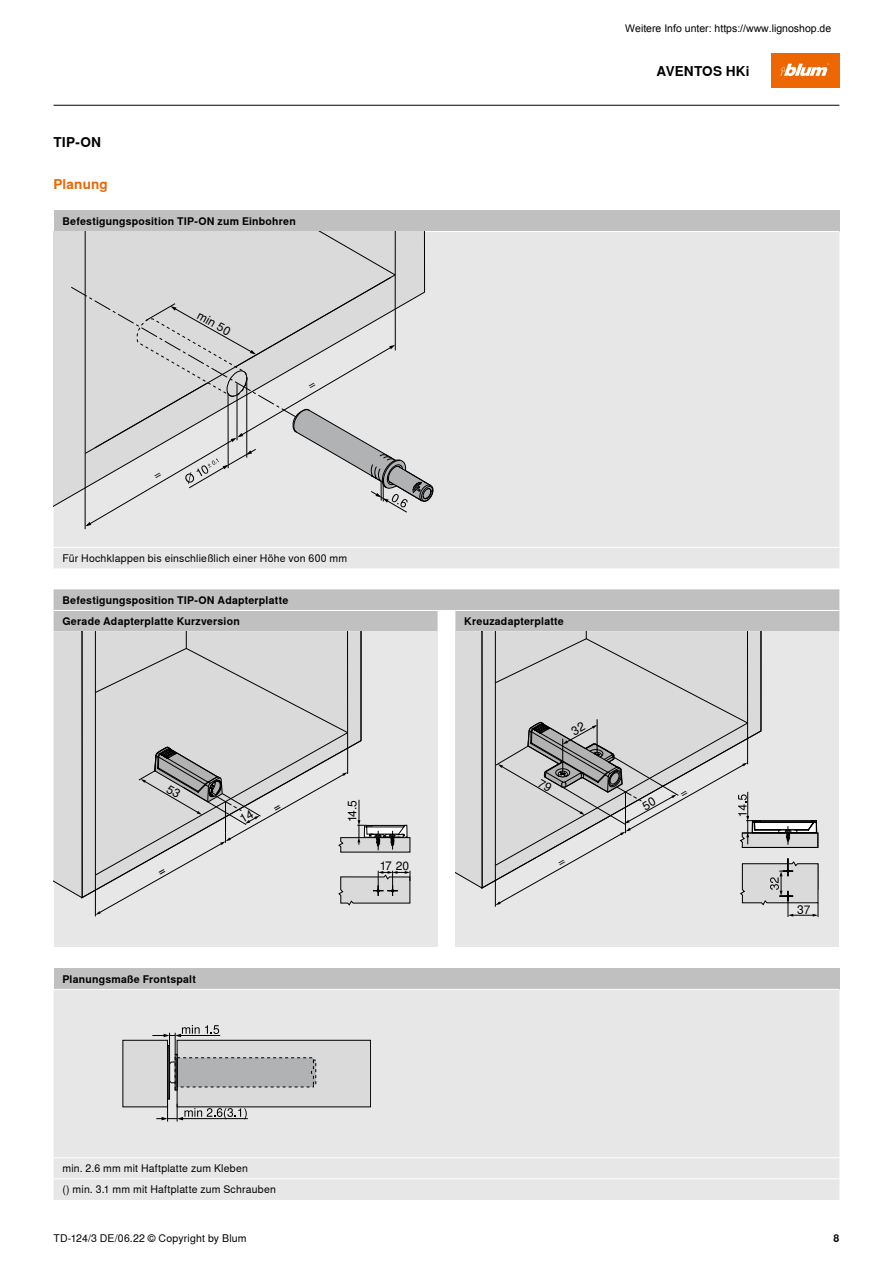
<style>
.page{position:relative;width:893px;height:1263px;background:#fff}
.page>*{position:absolute;margin:0;border:0;box-sizing:border-box;transform-origin:0 0}
.t1{font:700 13.5px "Nimbus Sans Global";letter-spacing:.01em;color:#000}
.t2{font:700 13.5px "Nimbus Sans Global";letter-spacing:.01em;color:#ec6602}
.t3{font:12px "Nimbus San L";color:#000}
.t4{font:12px "Nimbus Sans Global";color:#000}
.t5{font:700 10.5px "Nimbus Sans Global";letter-spacing:.02em;color:#000}
.t6{font:10.5px "Nimbus Sans Global";letter-spacing:.015em;color:#000}
.t7{font:10.5px "Arial";color:#000}
</style>
<div class="page">
<div style="left:771px;top:54px;width:68px;height:34px;background:#ec6602"></div>
<svg style="left:780px;top:63px;width:49px;height:13px"></svg>
<div style="left:54px;top:210px;width:785px;height:22px;background:#c0c0c1"></div>
<div style="left:54px;top:232px;width:785px;height:336px;background:#e7e7e7"></div>
<hr style="left:54px;top:231px;width:785px;height:1px;background:#fff">
<hr style="left:54px;top:547px;width:785px;height:1px;background:#fff">
<div style="left:53px;top:232px;width:372px;height:275px;background:#dadada"></div>
<div style="left:86px;top:232px;width:310px;height:43px;background:#dadada"></div>
<hr style="left:85px;top:232px;width:1px;height:256px;background:#000">
<hr style="left:85px;top:488px;width:1px;height:41px;background:#000">
<div style="left:94px;top:277px;width:298px;height:9px;background:#dadada"></div>
<div style="left:455px;top:631px;width:384px;height:316px;background:#e7e7e7"></div>
<div style="left:54px;top:631px;width:383px;height:316px;background:#e7e7e7"></div>
<div style="left:54px;top:968px;width:785px;height:21px;background:#c0c0c1"></div>
<div style="left:54px;top:990px;width:785px;height:210px;background:#e7e7e7"></div>
<hr style="left:54px;top:1157px;width:785px;height:1px;background:#fff">
<hr style="left:54px;top:1178px;width:785px;height:1px;background:#fff">
<div style="left:177px;top:1040px;width:194px;height:67px;background:#dadada"></div>
<div style="left:177px;top:1040px;width:194px;height:67px;border:1px solid #000"></div>
<div style="left:123px;top:1040px;width:45px;height:67px;background:#dadada"></div>
<svg style="left:152px;top:1025px;width:165px;height:96px"></svg>
<hr style="left:54px;top:105px;width:785px;height:1px;background:#000">
<svg style="left:70px;top:286px;width:363px;height:240px;background:#d6d6d6"></svg>
<svg style="left:54px;top:589px;width:785px;height:328px"></svg>
<p class="t1" style="left:54px;top:135px;width:49px">TIP-ON</p>
<p class="t2" style="left:54px;top:177px;width:56px">Planung</p>
<p class="t5" style="left:63px;top:215px;width:235px">Befestigungsposition TIP-ON zum Einbohren</p>
<p class="t4" style="left:201px;top:308px;width:38px;rotate:29deg">min 50</p>
<p class="t7" style="left:625px;top:21px;width:208px">Weitere Info unter: https://www.lignoshop.de</p>
<p class="t1" style="left:657px;top:63px;width:95px">AVENTOS HKi</p>
<p class="t6" style="left:63px;top:552px;width:286px">Für Hochklappen bis einschließlich einer Höhe von 600 mm</p>
<p class="t5" style="left:63px;top:594px;width:227px">Befestigungsposition TIP-ON Adapterplatte</p>
<p class="t5" style="left:63px;top:615px;width:179px">Gerade Adapterplatte Kurzversion</p>
<p class="t5" style="left:464px;top:615px;width:101px">Kreuzadapterplatte</p>
<p class="t5" style="left:63px;top:973px;width:135px">Planungsmaße Frontspalt</p>
<p class="t3" style="left:345px;top:822px;width:24px;rotate:-90deg">14.5</p>
<p class="t3" style="left:380px;top:859px;width:31px">17 20</p>
<p class="t6" style="left:63px;top:1162px;width:187px">min. 2.6 mm mit Haftplatte zum Kleben</p>
<p class="t6" style="left:63px;top:1183px;width:215px">() min. 3.1 mm mit Haftplatte zum Schrauben</p>
<p class="t6" style="left:54px;top:1232px;width:195px">TD-124/3 DE/06.22 © Copyright by Blum</p>
<p class="t4" style="left:797px;top:900px;width:15px">37</p>
<p class="t5" style="left:833px;top:1232px;width:7px">8</p>
</div>
